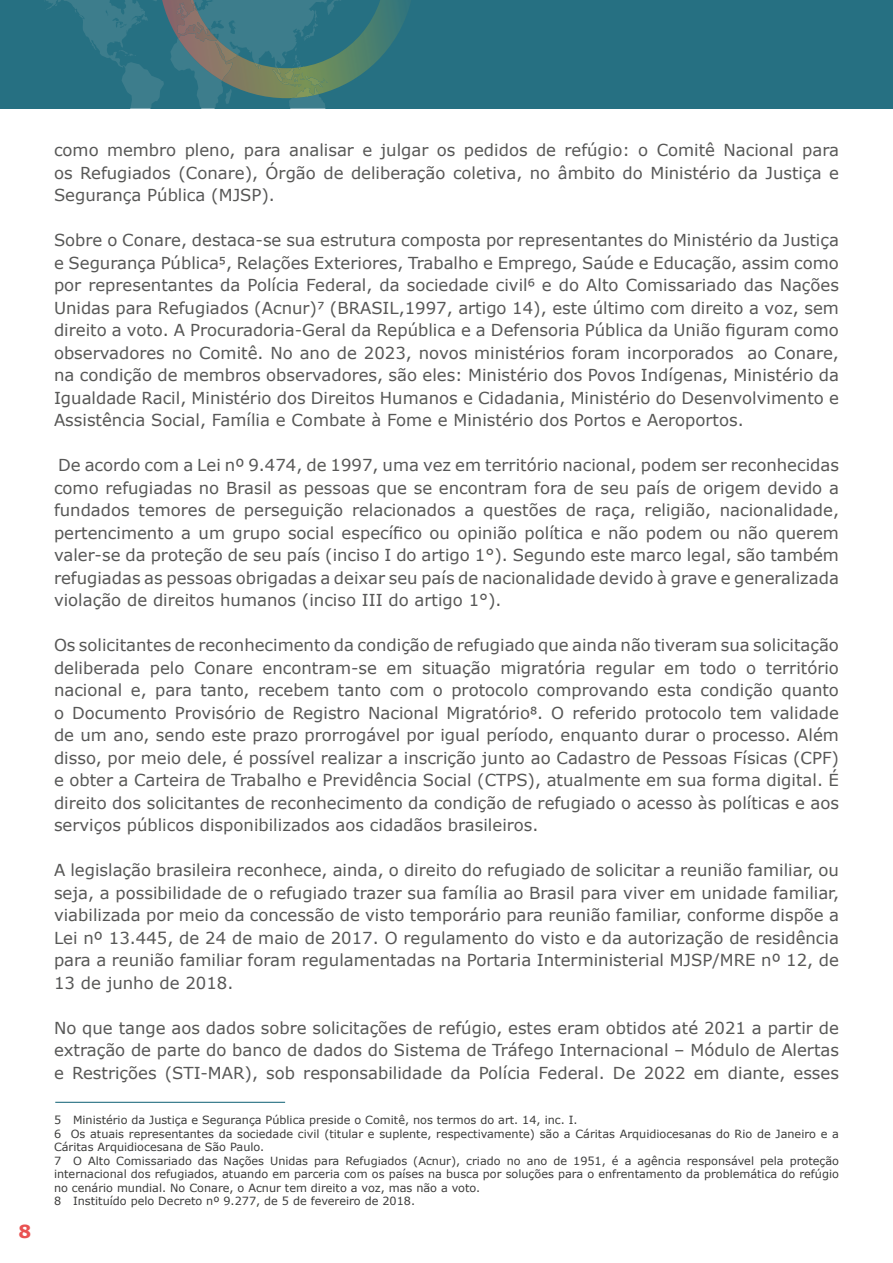
<style>
.page{position:relative;width:893px;height:1263px;background:#fff}
.page>*{position:absolute;margin:0;border:0;box-sizing:border-box;transform-origin:0 0}
.t1{font:700 18px "Verdana";color:#e95252}
.t2{font:16.5px/22.5px "Verdana";color:#575756;text-align:justify}
.t3{font:11.25px/13.5px "Verdana";color:#3c3c3b}
</style>
<div class="page">
<div style="left:0;top:0;width:893px;height:108px;background:#267082"></div>
<svg style="left:43px;top:0;width:337px;height:109px"></svg>
<hr style="left:55px;top:1102px;width:230px;height:1px;background:#277082">
<p class="t1" style="left:18px;top:1219px;width:14px">8</p>
<p class="t2" style="left:54px;top:139px;width:786px">como membro pleno, para analisar e julgar os pedidos de refúgio: o Comitê Nacional para os Refugiados (Conare), Órgão de deliberação coletiva, no âmbito do Ministério da Justiça e Segurança Pública (MJSP).</p>
<p class="t2" style="left:54px;top:229px;width:786px">Sobre o Conare, destaca-se sua estrutura composta por representantes do Ministério da Justiça e Segurança Pública5, Relações Exteriores, Trabalho e Emprego, Saúde e Educação, assim como por representantes da Polícia Federal, da sociedade civil6 e do Alto Comissariado das Nações Unidas para Refugiados (Acnur)7 (BRASIL,1997, artigo 14), este último com direito a voz, sem direito a voto. A Procuradoria-Geral da República e a Defensoria Pública da União figuram como observadores no Comitê. No ano de 2023, novos ministérios foram incorporados ao Conare, na condição de membros observadores, são eles: Ministério dos Povos Indígenas, Ministério da Igualdade Racil, Ministério dos Direitos Humanos e Cidadania, Ministério do Desenvolvimento e Assistência Social, Família e Combate à Fome e Ministério dos Portos e Aeroportos.</p>
<p class="t2" style="left:54px;top:454px;width:786px">De acordo com a Lei nº 9.474, de 1997, uma vez em território nacional, podem ser reconhecidas como refugiadas no Brasil as pessoas que se encontram fora de seu país de origem devido a fundados temores de perseguição relacionados a questões de raça, religião, nacionalidade, pertencimento a um grupo social específico ou opinião política e não podem ou não querem valer-se da proteção de seu país (inciso I do artigo 1°). Segundo este marco legal, são também refugiadas as pessoas obrigadas a deixar seu país de nacionalidade devido à grave e generalizada violação de direitos humanos (inciso III do artigo 1°).</p>
<p class="t2" style="left:54px;top:634px;width:786px;text-align:left">Os solicitantes de reconhecimento da condição de refugiado que ainda não tiveram sua solicitação deliberada pelo Conare encontram-se em situação migratória regular em todo o território nacional e, para tanto, recebem tanto com o protocolo comprovando esta condição quanto o Documento Provisório de Registro Nacional Migratório8. O referido protocolo tem validade de um ano, sendo este prazo prorrogável por igual período, enquanto durar o processo. Além disso, por meio dele, é possível realizar a inscrição junto ao Cadastro de Pessoas Físicas (CPF) e obter a Carteira de Trabalho e Previdência Social (CTPS), atualmente em sua forma digital. É direito dos solicitantes de reconhecimento da condição de refugiado o acesso às políticas e aos serviços públicos disponibilizados aos cidadãos brasileiros.</p>
<p class="t2" style="left:54px;top:859px;width:786px">A legislação brasileira reconhece, ainda, o direito do refugiado de solicitar a reunião familiar, ou seja, a possibilidade de o refugiado trazer sua família ao Brasil para viver em unidade familiar, viabilizada por meio da concessão de visto temporário para reunião familiar, conforme dispõe a Lei nº 13.445, de 24 de maio de 2017. O regulamento do visto e da autorização de residência para a reunião familiar foram regulamentadas na Portaria Interministerial MJSP/MRE nº 12, de 13 de junho de 2018.</p>
<p class="t2" style="left:54px;top:1016px;width:786px">No que tange aos dados sobre solicitações de refúgio, estes eram obtidos até 2021 a partir de extração de parte do banco de dados do Sistema de Tráfego Internacional – Módulo de Alertas e Restrições (STI-MAR), sob responsabilidade da Polícia Federal. De 2022 em diante, esses</p>
<p class="t3" style="left:54px;top:1113px;width:786px">5 Ministério da Justiça e Segurança Pública preside o Comitê, nos termos do art. 14, inc. I.<br>6 Os atuais representantes da sociedade civil (titular e suplente, respectivamente) são a Cáritas Arquidiocesanas do Rio de Janeiro e a Cáritas Arquidiocesana de São Paulo.<br>7 O Alto Comissariado das Nações Unidas para Refugiados (Acnur), criado no ano de 1951, é a agência responsável pela proteção internacional dos refugiados, atuando em parceria com os países na busca por soluções para o enfrentamento da problemática do refúgio no cenário mundial. No Conare, o Acnur tem direito a voz, mas não a voto.<br>8 Instituído pelo Decreto nº 9.277, de 5 de fevereiro de 2018.</p>
</div>
